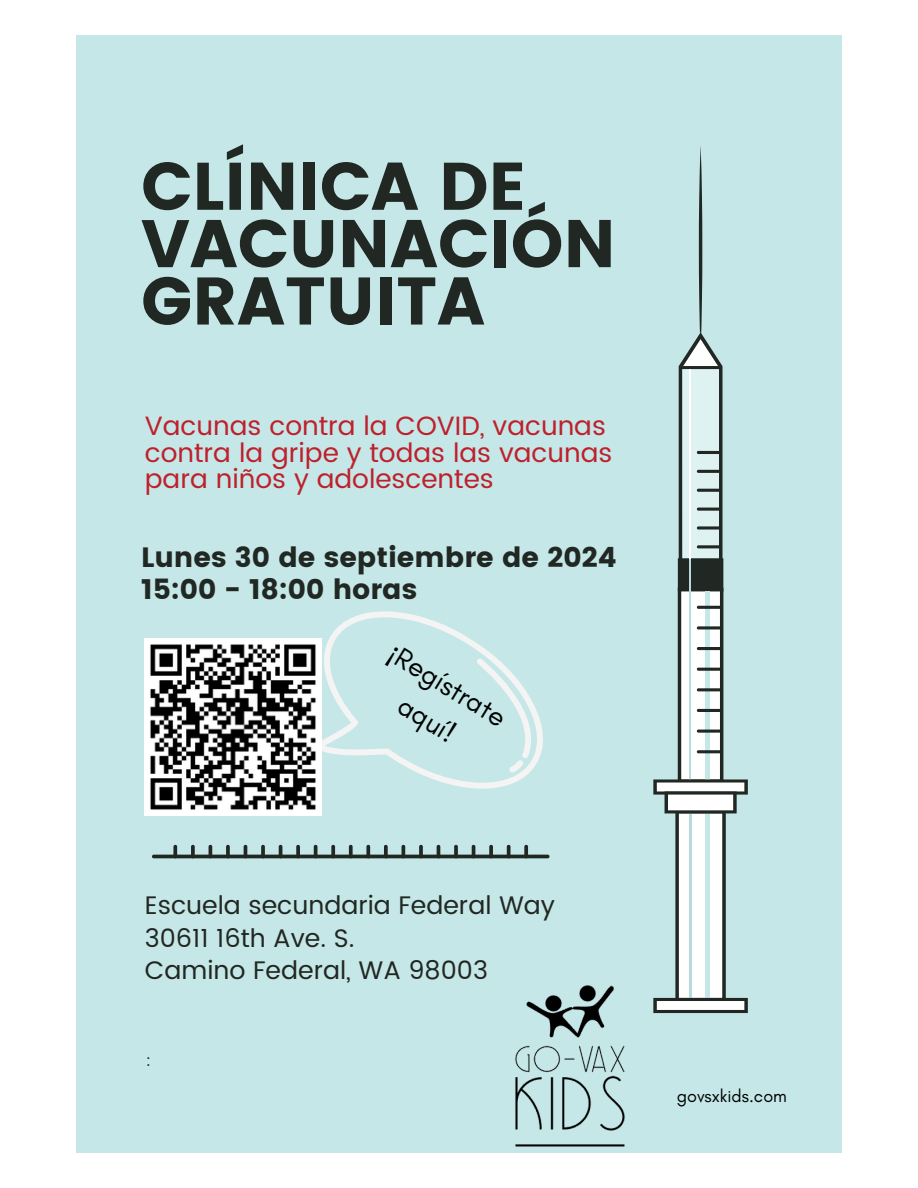
<style>
.page{position:relative;width:918px;height:1188px;background:#fff}
.page>*{position:absolute;margin:0;border:0;box-sizing:border-box;transform-origin:0 0}
.t1{font:67.05px/57.3px "Poppins";color:#212722}
.t2{font:28.5px/39.5px "Glacial Indifference";color:#000;text-align:center}
.t3{font:27.9px/31.5px "Poppins";color:#212722}
.t4{font:26.55px/26.4px "Poppins";color:#be202c}
.t5{font:25.35px/32.7px "Poppins";color:#212722}
.t6{font:18px "Glacial Indifference";color:#000}
.t7{font:16.2px "Poppins";color:#212722}
.s1{font-family:"Noto Sans"}
</style>
<div class="page">
<div style="left:76px;top:35px;width:766px;height:1118px;background:#c5e7e7"></div>
<svg style="left:653px;top:146px;width:95px;height:867px"></svg>
<svg style="left:152px;top:845px;width:398px;height:13px"></svg>
<svg style="left:276px;top:611px;width:274px;height:241px"></svg>
<svg style="left:446px;top:657px;width:104px;height:119px"></svg>
<img style="left:515px;top:985px;width:110px;height:162px">
<img style="left:145px;top:639px;width:177px;height:176px">
<h2 class="t1" style="left:141px;top:158px;width:476px">CLÍNICA DE<br>VACUNACIÓN<br>GRATUITA</h2>
<h3 class="t4" style="left:145px;top:413px;width:469px">Vacunas contra la COVID, vacunas contra la gripe y todas las vacunas para niños y adolescentes</h3>
<p class="t3" style="left:141px;top:542px;width:477px">Lunes 30 de septiembre de 2024<br>15:00 - 18:00 horas</p>
<h4 class="t2" style="left:401px;top:634px;width:134px;rotate:31deg"><span class="s1">¡</span>Regístrate aquí!</h4>
<p class="t5" style="left:145px;top:889px;width:412px">Escuela secundaria Federal Way<br>30611 16th Ave. S.<br>Camino Federal, WA 98003</p>
<p class="t7" style="left:146px;top:1051px;width:6px">:</p>
<p class="t6" style="left:677px;top:1085px;width:112px">govsxkids.com</p>
</div>
